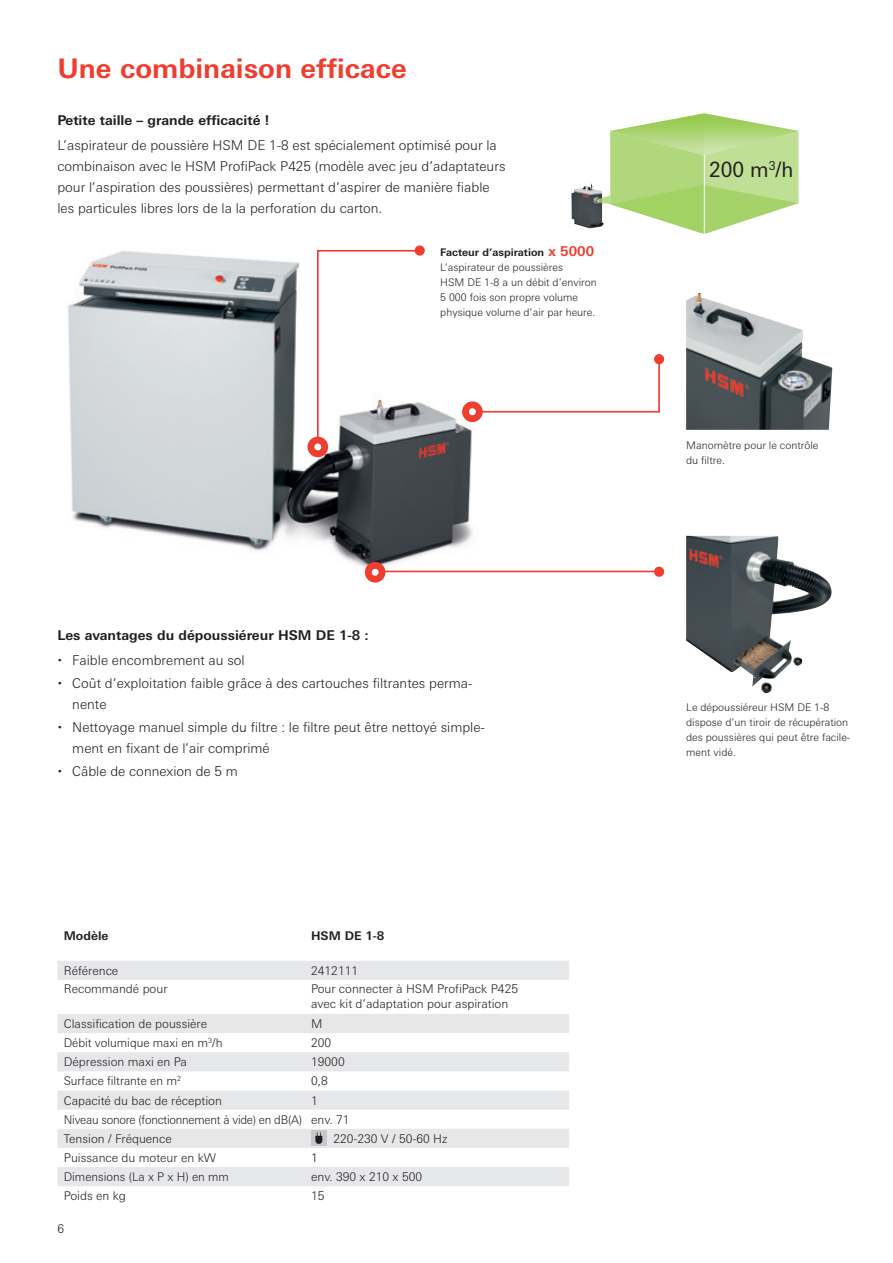
<style>
.page{position:relative;width:893px;height:1263px;background:#fff}
.page>*{position:absolute;margin:0;border:0;box-sizing:border-box;transform-origin:0 0}
.t1{font:700 27px "Univers Next W1 G";color:#ee3e30}
.t2{font:21px "Univers Next W1 G";color:#231f20;scale:.96 1}
.t3{font:300 13.5px/23.1px "Univers Next W1 G";color:#231f20}
.t4{font:700 13.5px "Univers Next W1 G";color:#231f20}
.t5{font:300 12px/15px "Univers Next W1 G";color:#231f20}
.t6{font:300 12px/19.2px "Univers Next W1 G";letter-spacing:-.02em;color:#231f20}
.t7{font:700 12px "Univers Next W1 G";color:#231f20}
.t8{font:300 10.5px/15px "Univers Next W1 G";color:#231f20}
.s1{font-weight:700}
.s2{font-weight:700;font-size:13.5px;color:#ee3e30}
</style>
<div class="page">
<img style="left:68px;top:246px;width:413px;height:337px">
<img style="left:686px;top:536px;width:146px;height:150px">
<img style="left:686px;top:293px;width:146px;height:137px">
<svg style="left:384px;top:570px;width:273px;height:7px"></svg>
<svg style="left:471px;top:357px;width:190px;height:56px"></svg>
<div style="left:654px;top:567px;width:10px;height:10px;background:#ee3e30;border-radius:50%"></div>
<div style="left:654px;top:354px;width:10px;height:10px;background:#ee3e30;border-radius:50%"></div>
<div style="left:365px;top:562px;width:20px;height:21px;background:#ee3e30;border-radius:50%"></div>
<div style="left:372px;top:569px;width:7px;height:7px;background:#fff;border-radius:50%"></div>
<div style="left:462px;top:401px;width:21px;height:21px;background:#ee3e30;border-radius:50%"></div>
<div style="left:469px;top:408px;width:7px;height:7px;background:#fff;border-radius:50%"></div>
<div style="left:307px;top:437px;width:21px;height:20px;background:#ee3e30;border-radius:50%"></div>
<div style="left:314px;top:443px;width:7px;height:7px;background:#fff;border-radius:50%"></div>
<svg style="left:316px;top:249px;width:103px;height:195px"></svg>
<div style="left:415px;top:245px;width:10px;height:11px;background:#ee3e30;border-radius:50%"></div>
<img style="left:571px;top:183px;width:26px;height:45px">
<svg style="left:597px;top:113px;width:202px;height:121px"></svg>
<hr style="left:704px;top:155px;width:1px;height:79px;background:#fff">
<svg style="left:57px;top:961px;width:512px;height:225px;fill:#eeeef0"></svg>
<div style="left:311px;top:1130px;width:16px;height:16px;background:#c6c8cb"></div>
<svg style="left:315px;top:1132px;width:7px;height:12px"></svg>
<h1 class="t1" style="left:57px;top:52px;width:351px">Une combinaison efficace</h1>
<p class="t4" style="left:57px;top:112px;width:213px">Petite taille – grande efficacité !</p>
<p class="t3" style="left:57px;top:135px;width:450px;line-height:21px">L’aspirateur de poussière HSM DE 1-8 est spécialement optimisé pour la combinaison avec le HSM ProfiPack P425 (modèle avec jeu d’adaptateurs pour l’aspiration des poussières) permettant d’aspirer de manière fiable les particules libres lors de la la perforation du carton.</p>
<p class="t8" style="left:440px;top:244px;width:158px"><span class="s1">Facteur d’aspiration</span> <span class="s2">x 5000<br></span>L’aspirateur de poussières<br>HSM DE 1-8 a un débit d’environ<br>5 000 fois son propre volume physique volume d’air par heure.</p>
<p class="t4" style="left:57px;top:627px;width:313px">Les avantages du dépoussiéreur HSM DE 1-8 :</p>
<p class="t3" style="left:72px;top:648px;width:402px">Faible encombrement au sol<br>Coût d’exploitation faible grâce à des cartouches filtrantes perma-</p>
<p class="t3" style="left:72px;top:692px;width:414px">nente<br>Nettoyage manuel simple du filtre : le filtre peut être nettoyé simple-</p>
<p class="t3" style="left:72px;top:737px;width:199px">ment en fixant de l’air comprimé<br>Câble de connexion de 5 m</p>
<p class="t7" style="left:64px;top:929px;width:46px">Modèle</p>
<p class="t7" style="left:311px;top:929px;width:75px">HSM DE 1-8</p>
<p class="t5" style="left:64px;top:963px;width:56px">Référence</p>
<p class="t5" style="left:311px;top:963px;width:49px">2412111</p>
<p class="t5" style="left:64px;top:981px;width:105px">Recommandé pour</p>
<p class="t5" style="left:311px;top:981px;width:208px">Pour connecter à HSM ProfiPack P425 avec kit d’adaptation pour aspiration</p>
<p class="t5" style="left:64px;top:1016px;width:145px">Classification de poussière</p>
<p class="t5" style="left:311px;top:1016px;width:13px">M</p>
<p class="t5" style="left:64px;top:1035px;width:160px">Débit volumique maxi en m<sup>3</sup>/h</p>
<p class="t5" style="left:311px;top:1035px;width:22px">200</p>
<p class="t5" style="left:64px;top:1054px;width:125px">Dépression maxi en Pa</p>
<p class="t5" style="left:311px;top:1054px;width:35px">19000</p>
<p class="t5" style="left:64px;top:1074px;width:119px">Surface filtrante en m<sup>2</sup></p>
<p class="t5" style="left:311px;top:1074px;width:18px">0,8</p>
<p class="t5" style="left:64px;top:1093px;width:160px">Capacité du bac de réception</p>
<p class="t6" style="left:64px;top:1091px;width:287px;text-indent:247px">1<br>Niveau sonore (fonctionnement à vide) en dB(A) env. 71<br>Tension / Fréquence</p>
<p class="t5" style="left:333px;top:1131px;width:116px">220-230 V / 50-60 Hz</p>
<p class="t5" style="left:64px;top:1150px;width:154px">Puissance du moteur en kW</p>
<p class="t5" style="left:311px;top:1150px;width:8px">1</p>
<p class="t5" style="left:64px;top:1169px;width:167px">Dimensions (La x P x H) en mm</p>
<p class="t5" style="left:311px;top:1169px;width:113px">env. 390 x 210 x 500</p>
<p class="t5" style="left:64px;top:1188px;width:64px">Poids en kg</p>
<p class="t5" style="left:311px;top:1188px;width:15px">15</p>
<p class="t5" style="left:57px;top:1221px;width:8px">6</p>
<h2 class="t2" style="left:709px;top:157px;width:89px">200 m<sup>3</sup>/h</h2>
<p class="t8" style="left:686px;top:438px;width:134px">Manomètre pour le contrôle du filtre.</p>
<p class="t8" style="left:686px;top:700px;width:166px">Le dépoussiéreur HSM DE 1-8 dispose d’un tiroir de récupération des poussières qui peut être facile&shy;ment vidé.</p>
</div>
